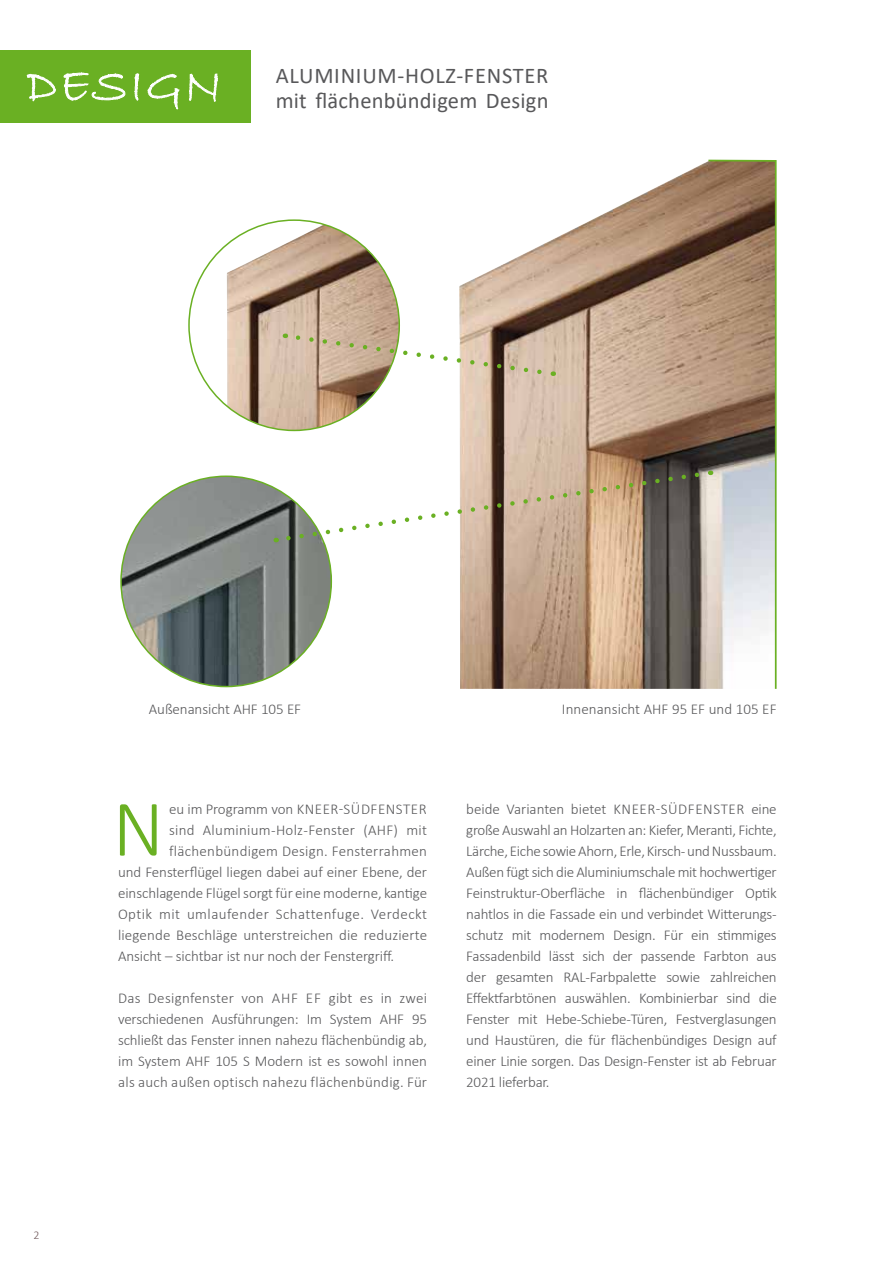
<style>
.page{position:relative;width:893px;height:1263px;background:#fff}
.page>*{position:absolute;margin:0;border:0;box-sizing:border-box;transform-origin:0 0}
.t1{font:300 80.85px "Calibri";color:#6ab023}
.t2{font:22.5px/25.5px "Calibri";letter-spacing:.01em;color:#58585a}
.t3{font:300 15px/21px "Calibri";color:#58585a;text-align:justify}
.t4{font:300 15px "Calibri";letter-spacing:.03em;color:#58585a}
.t5{font:300 15px "Calibri";letter-spacing:.02em;color:#58585a}
.t6{font:300 12px "Calibri";color:#6f585a}
</style>
<div class="page">
<div style="left:0;top:50px;width:251px;height:73px;background:#6ab023"></div>
<svg style="left:27px;top:73px;width:191px;height:36px"></svg>
<img style="left:227px;top:224px;width:49px;height:206px">
<img style="left:121px;top:476px;width:210px;height:210px;border-radius:105px">
<svg style="left:276px;top:159px;width:501px;height:530px"></svg>
<h2 class="t2" style="left:276px;top:62px;width:274px">ALUMINIUM-HOLZ-FENSTER mit flächenbündigem Design</h2>
<p class="t6" style="left:33px;top:1231px;width:8px">2</p>
<p class="t3" style="left:149px;top:698px;width:154px">Außenansicht AHF 105 EF</p>
<p class="t3" style="left:562px;top:698px;width:216px">Innenansicht AHF 95 EF und 105 EF</p>
<p class="t4" style="left:169px;top:800px;width:259px">eu im Programm von KNEER-SÜDFENSTER</p>
<p class="t5" style="left:169px;top:821px;width:260px">sind Aluminium-Holz-Fenster (AHF) mit</p>
<p class="t5" style="left:169px;top:842px;width:260px">flächenbündigem Design. Fensterrahmen</p>
<p class="t3" style="left:118px;top:861px;width:311px">und Fensterflügel liegen dabei auf einer Ebene, der</p>
<p class="t3" style="left:118px;top:882px;width:311px">einschlagende Flügel sorgt für eine moderne, kantige</p>
<p class="t4" style="left:118px;top:905px;width:311px">Optik mit umlaufender Schattenfuge. Verdeckt</p>
<p class="t3" style="left:118px;top:924px;width:311px">liegende Beschläge unterstreichen die reduzierte</p>
<p class="t3" style="left:118px;top:945px;width:278px">Ansicht – sichtbar ist nur noch der Fenstergriff.</p>
<p class="t3" style="left:118px;top:988px;width:311px">Das Designfenster von AHF EF gibt es in zwei verschiedenen Ausführungen: Im System AHF 95 schließt das Fenster innen nahezu flächenbündig ab, im System AHF 105 S Modern ist es sowohl innen als auch außen optisch nahezu flächenbündig. Für</p>
<h1 class="t1" style="left:112px;top:800px;width:53px">N</h1>
<p class="t3" style="left:466px;top:800px;width:312px">beide Varianten bietet KNEER-SÜDFENSTER eine große Auswahl an Holzarten an: Kiefer, Meranti, Fichte, Lärche, Eiche sowie Ahorn, Erle, Kirsch- und Nussbaum.<br>Außen fügt sich die Aluminiumschale mit hochwertiger Feinstruktur-Oberfläche in flächenbündiger Optik nahtlos in die Fassade ein und verbindet Witterungs&shy;schutz mit modernem Design. Für ein stimmiges Fassadenbild lässt sich der passende Farbton aus der gesamten RAL-Farbpalette sowie zahlreichen Effektfarbtönen auswählen. Kombinierbar sind die Fenster mit Hebe-Schiebe-Türen, Festverglasungen und Haustüren, die für flächenbündiges Design auf einer Linie sorgen. Das Design-Fenster ist ab Februar 2021 lieferbar.</p>
</div>
